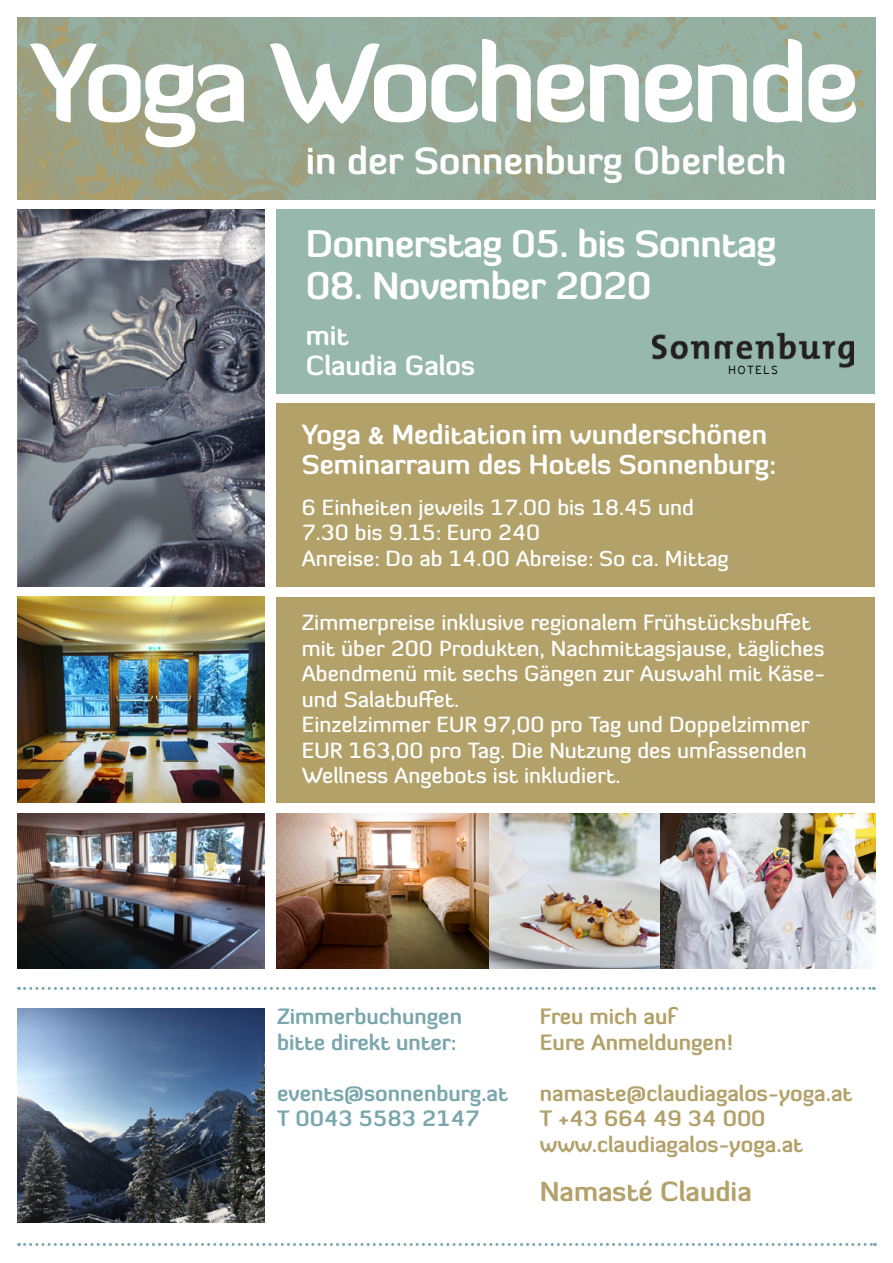
<style>
.page{position:relative;width:893px;height:1263px;background:#fff}
.page>*{position:absolute;margin:0;border:0;box-sizing:border-box;transform-origin:0 0}
.t1{font:700 108px "Diavlo";letter-spacing:-.05em;color:#fff}
.t2{font:700 37.5px "Diavlo";letter-spacing:-.02em;color:#fff}
.t3{font:700 37.5px "Diavlo";color:#fff}
.t4{font:700 27px/30px "Diavlo";color:#fff}
.t5{font:700 27px "Diavlo";color:#b3a16a}
.t6{font:600 21.6px/25.5px "Diavlo";color:#fff}
.t7{font:700 21.6px/25.5px "Diavlo";color:#b3a16a}
.t8{font:700 21.6px/25.5px "Diavlo";color:#7aa7ad}
.t9{font:300 11.7px "Interstate";letter-spacing:.1em;color:#000}
.s1{font-family:"N Haas Grotesk DS Pro 65 Md";font-weight:400;font-size:24px}
</style>
<div class="page">
<img style="left:17px;top:17px;width:859px;height:183px">
<svg style="left:19px;top:987px;width:855px;height:3px"></svg>
<svg style="left:19px;top:1243px;width:856px;height:3px"></svg>
<img style="left:17px;top:1008px;width:248px;height:214px">
<img style="left:276px;top:813px;width:213px;height:156px">
<img style="left:17px;top:209px;width:248px;height:378px">
<div style="left:276px;top:209px;width:599px;height:185px;background:#96b8ad"></div>
<div style="left:276px;top:597px;width:599px;height:205px;background:#b3a16a"></div>
<img style="left:17px;top:597px;width:248px;height:205px">
<div style="left:276px;top:404px;width:599px;height:183px;background:#b3a16a"></div>
<img style="left:17px;top:813px;width:248px;height:156px">
<img style="left:652px;top:332px;width:202px;height:36px">
<img style="left:489px;top:813px;width:171px;height:156px">
<img style="left:660px;top:813px;width:216px;height:156px">
<h1 class="t1" style="left:30px;top:15px;width:832px">Yoga Wochenende</h1>
<h2 class="t3" style="left:306px;top:137px;width:482px">in der Sonnenburg Oberlech</h2>
<h2 class="t2" style="left:306px;top:221px;width:472px">Donnerstag 05. bis Sonntag</h2>
<h2 class="t2" style="left:306px;top:263px;width:348px">08. November 2020</h2>
<p class="t4" style="left:306px;top:320px;width:171px">mit<br>Claudia Galos</p>
<p class="t9" style="left:728px;top:363px;width:51px">HOTELS</p>
<p class="t4" style="left:302px;top:420px;width:475px">Yoga <span class="s1">&amp;</span> Meditation im wunderschönen<br>Seminarraum des Hotels Sonnenburg:</p>
<p class="t6" style="left:302px;top:494px;width:428px">6 Einheiten jeweils 17.00 bis 18.45 und<br>7.30 bis 9.15: Euro 240<br>Anreise: Do ab 14.00 Abreise: So ca. Mittag</p>
<p class="t6" style="left:302px;top:610px;width:525px">Zimmerpreise inklusive regionalem Frühstücksbuffet mit über 200 Produkten, Nachmittagsjause, tägliches Abendmenü mit sechs Gängen zur Auswahl mit Käse&shy;und Salatbuffet.<br>Einzelzimmer EUR 97,00 pro Tag und Doppelzimmer EUR 163,00 pro Tag. Die Nutzung des umfassenden Wellness Angebots ist inkludiert.</p>
<p class="t8" style="left:277px;top:1004px;width:187px">Zimmerbuchungen bitte direkt unter:</p>
<p class="t8" style="left:277px;top:1080px;width:232px">events@sonnenburg.at<br>T 0043 5583 2147</p>
<p class="t7" style="left:540px;top:1004px;width:194px">Freu mich auf<br>Eure Anmeldungen!</p>
<p class="t7" style="left:540px;top:1080px;width:314px">namaste@claudiagalos-yoga.at<br>T +43 664 49 34 000 www.claudiagalos-yoga.at</p>
<p class="t5" style="left:540px;top:1175px;width:214px">Namasté Claudia</p>
</div>
